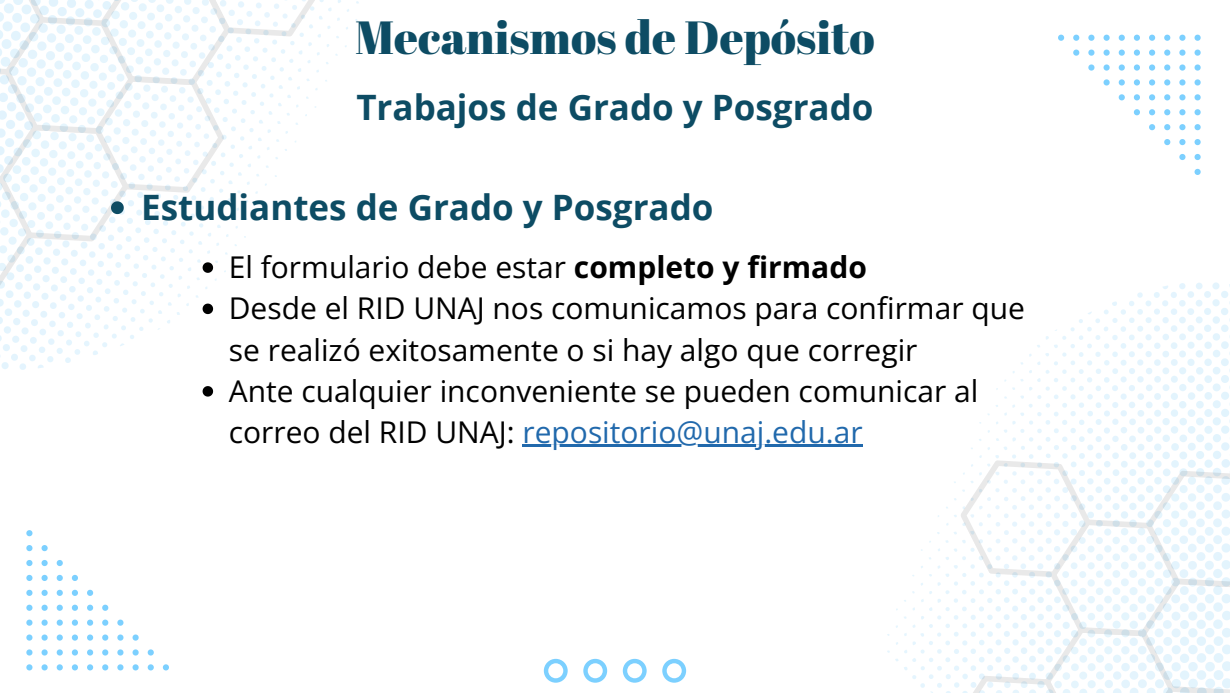
<style>
.page{position:relative;width:1230px;height:693px;background:#fff}
.page>*{position:absolute;margin:0;border:0;box-sizing:border-box;transform-origin:0 0}
.t1{font:46.5px "Abril Fatface";color:#0d4c64}
.t2{font:700 35px "Open Sans";color:#0d4c64}
.t3{font:30px/41.2px "Open Sans";color:#000}
.s1{font-weight:700}
.s2{color:#2169ac}
</style>
<div class="page">
<svg style="left:544px;top:659px;width:142px;height:24px"></svg>
<svg style="left:1195px;top:169px;width:6px;height:6px"></svg>
<svg style="left:1195px;top:154px;width:6px;height:6px"></svg>
<svg style="left:1179px;top:154px;width:7px;height:6px"></svg>
<svg style="left:1195px;top:139px;width:6px;height:6px"></svg>
<svg style="left:1179px;top:139px;width:7px;height:6px"></svg>
<svg style="left:1164px;top:139px;width:6px;height:6px"></svg>
<svg style="left:1195px;top:124px;width:6px;height:6px"></svg>
<svg style="left:1179px;top:124px;width:7px;height:6px"></svg>
<svg style="left:1164px;top:124px;width:6px;height:6px"></svg>
<svg style="left:1149px;top:124px;width:6px;height:6px"></svg>
<svg style="left:1195px;top:109px;width:6px;height:6px"></svg>
<svg style="left:1179px;top:109px;width:7px;height:6px"></svg>
<svg style="left:1164px;top:109px;width:6px;height:6px"></svg>
<svg style="left:1149px;top:109px;width:6px;height:6px"></svg>
<svg style="left:1134px;top:109px;width:6px;height:6px"></svg>
<svg style="left:1195px;top:94px;width:6px;height:6px"></svg>
<svg style="left:1179px;top:94px;width:7px;height:6px"></svg>
<svg style="left:1164px;top:94px;width:6px;height:6px"></svg>
<svg style="left:1149px;top:94px;width:6px;height:6px"></svg>
<svg style="left:1134px;top:94px;width:6px;height:6px"></svg>
<svg style="left:1119px;top:94px;width:6px;height:6px"></svg>
<svg style="left:1195px;top:79px;width:6px;height:7px"></svg>
<svg style="left:1179px;top:79px;width:7px;height:7px"></svg>
<svg style="left:1164px;top:79px;width:6px;height:7px"></svg>
<svg style="left:1149px;top:79px;width:6px;height:7px"></svg>
<svg style="left:1134px;top:79px;width:6px;height:7px"></svg>
<svg style="left:1119px;top:79px;width:6px;height:7px"></svg>
<svg style="left:1104px;top:79px;width:6px;height:7px"></svg>
<svg style="left:1195px;top:64px;width:6px;height:7px"></svg>
<svg style="left:1179px;top:64px;width:7px;height:7px"></svg>
<svg style="left:1164px;top:64px;width:6px;height:7px"></svg>
<svg style="left:1149px;top:64px;width:6px;height:7px"></svg>
<svg style="left:1134px;top:64px;width:6px;height:7px"></svg>
<svg style="left:1119px;top:64px;width:6px;height:7px"></svg>
<svg style="left:1104px;top:64px;width:6px;height:7px"></svg>
<svg style="left:1088px;top:64px;width:7px;height:7px"></svg>
<svg style="left:1195px;top:50px;width:6px;height:6px"></svg>
<svg style="left:1179px;top:50px;width:7px;height:6px"></svg>
<svg style="left:1164px;top:50px;width:6px;height:6px"></svg>
<svg style="left:1149px;top:50px;width:6px;height:6px"></svg>
<svg style="left:1134px;top:50px;width:6px;height:6px"></svg>
<svg style="left:1119px;top:50px;width:6px;height:6px"></svg>
<svg style="left:1104px;top:50px;width:6px;height:6px"></svg>
<svg style="left:1088px;top:50px;width:7px;height:6px"></svg>
<svg style="left:1073px;top:50px;width:6px;height:6px"></svg>
<svg style="left:1195px;top:35px;width:6px;height:6px"></svg>
<svg style="left:1179px;top:35px;width:7px;height:6px"></svg>
<svg style="left:1164px;top:35px;width:6px;height:6px"></svg>
<svg style="left:1149px;top:35px;width:6px;height:6px"></svg>
<svg style="left:1134px;top:35px;width:6px;height:6px"></svg>
<svg style="left:1119px;top:35px;width:6px;height:6px"></svg>
<svg style="left:1104px;top:35px;width:6px;height:6px"></svg>
<svg style="left:1088px;top:35px;width:7px;height:6px"></svg>
<svg style="left:1073px;top:35px;width:6px;height:6px"></svg>
<svg style="left:1058px;top:35px;width:6px;height:6px"></svg>
<svg style="left:26px;top:530px;width:6px;height:6px"></svg>
<svg style="left:26px;top:545px;width:6px;height:6px"></svg>
<svg style="left:42px;top:545px;width:6px;height:6px"></svg>
<svg style="left:26px;top:560px;width:6px;height:6px"></svg>
<svg style="left:42px;top:560px;width:6px;height:6px"></svg>
<svg style="left:57px;top:560px;width:6px;height:6px"></svg>
<svg style="left:26px;top:575px;width:6px;height:6px"></svg>
<svg style="left:42px;top:575px;width:6px;height:6px"></svg>
<svg style="left:57px;top:575px;width:6px;height:6px"></svg>
<svg style="left:72px;top:575px;width:6px;height:6px"></svg>
<svg style="left:26px;top:590px;width:6px;height:6px"></svg>
<svg style="left:42px;top:590px;width:6px;height:6px"></svg>
<svg style="left:57px;top:590px;width:6px;height:6px"></svg>
<svg style="left:72px;top:590px;width:6px;height:6px"></svg>
<svg style="left:87px;top:590px;width:6px;height:6px"></svg>
<svg style="left:26px;top:605px;width:6px;height:6px"></svg>
<svg style="left:42px;top:605px;width:6px;height:6px"></svg>
<svg style="left:57px;top:605px;width:6px;height:6px"></svg>
<svg style="left:72px;top:605px;width:6px;height:6px"></svg>
<svg style="left:87px;top:605px;width:6px;height:6px"></svg>
<svg style="left:102px;top:605px;width:6px;height:6px"></svg>
<svg style="left:26px;top:620px;width:6px;height:6px"></svg>
<svg style="left:42px;top:620px;width:6px;height:6px"></svg>
<svg style="left:57px;top:620px;width:6px;height:6px"></svg>
<svg style="left:72px;top:620px;width:6px;height:6px"></svg>
<svg style="left:87px;top:620px;width:6px;height:6px"></svg>
<svg style="left:102px;top:620px;width:6px;height:6px"></svg>
<svg style="left:117px;top:620px;width:6px;height:6px"></svg>
<svg style="left:26px;top:635px;width:6px;height:6px"></svg>
<svg style="left:42px;top:635px;width:6px;height:6px"></svg>
<svg style="left:57px;top:635px;width:6px;height:6px"></svg>
<svg style="left:72px;top:635px;width:6px;height:6px"></svg>
<svg style="left:87px;top:635px;width:6px;height:6px"></svg>
<svg style="left:102px;top:635px;width:6px;height:6px"></svg>
<svg style="left:117px;top:635px;width:6px;height:6px"></svg>
<svg style="left:133px;top:635px;width:6px;height:6px"></svg>
<svg style="left:26px;top:649px;width:6px;height:7px"></svg>
<svg style="left:42px;top:649px;width:6px;height:7px"></svg>
<svg style="left:57px;top:649px;width:6px;height:7px"></svg>
<svg style="left:72px;top:649px;width:6px;height:7px"></svg>
<svg style="left:87px;top:649px;width:6px;height:7px"></svg>
<svg style="left:102px;top:649px;width:6px;height:7px"></svg>
<svg style="left:117px;top:649px;width:6px;height:7px"></svg>
<svg style="left:133px;top:649px;width:6px;height:7px"></svg>
<svg style="left:148px;top:649px;width:6px;height:7px"></svg>
<svg style="left:26px;top:664px;width:6px;height:6px"></svg>
<svg style="left:42px;top:664px;width:6px;height:6px"></svg>
<svg style="left:57px;top:664px;width:6px;height:6px"></svg>
<svg style="left:72px;top:664px;width:6px;height:6px"></svg>
<svg style="left:87px;top:664px;width:6px;height:6px"></svg>
<svg style="left:102px;top:664px;width:6px;height:6px"></svg>
<svg style="left:117px;top:664px;width:6px;height:6px"></svg>
<svg style="left:133px;top:664px;width:6px;height:6px"></svg>
<svg style="left:148px;top:664px;width:6px;height:6px"></svg>
<svg style="left:163px;top:664px;width:6px;height:6px"></svg>
<svg style="left:0;top:0;width:359px;height:393px"></svg>
<svg style="left:887px;top:282px;width:343px;height:411px"></svg>
<svg style="left:945px;top:459px;width:285px;height:234px"></svg>
<svg style="left:0;top:0;width:330px;height:292px"></svg>
<svg style="left:203px;top:304px;width:10px;height:10px"></svg>
<svg style="left:203px;top:386px;width:10px;height:11px"></svg>
<hr style="left:523px;top:445px;width:340px;height:2px;background:#2169ac">
<p class="t1" style="left:355px;top:5px;width:521px">Mecanismos de Depósito</p>
<p class="t2" style="left:356px;top:82px;width:519px">Trabajos de Grado y Posgrado</p>
<h1 class="t2" style="left:141px;top:183px;width:574px">Estudiantes de Grado y Posgrado</h1>
<p class="t3" style="left:229px;top:246px;width:640px">El formulario debe estar <span class="s1">completo y firmado</span></p>
<h2 class="t3" style="left:229px;top:287px;width:798px">Desde el RID UNAJ nos comunicamos para confirmar que se realizó exitosamente o si hay algo que corregir</h2>
<p class="t3" style="left:229px;top:370px;width:751px">Ante cualquier inconveniente se pueden comunicar al correo del RID UNAJ: <span class="s2">repositorio@unaj.edu.ar</span></p>
</div>
